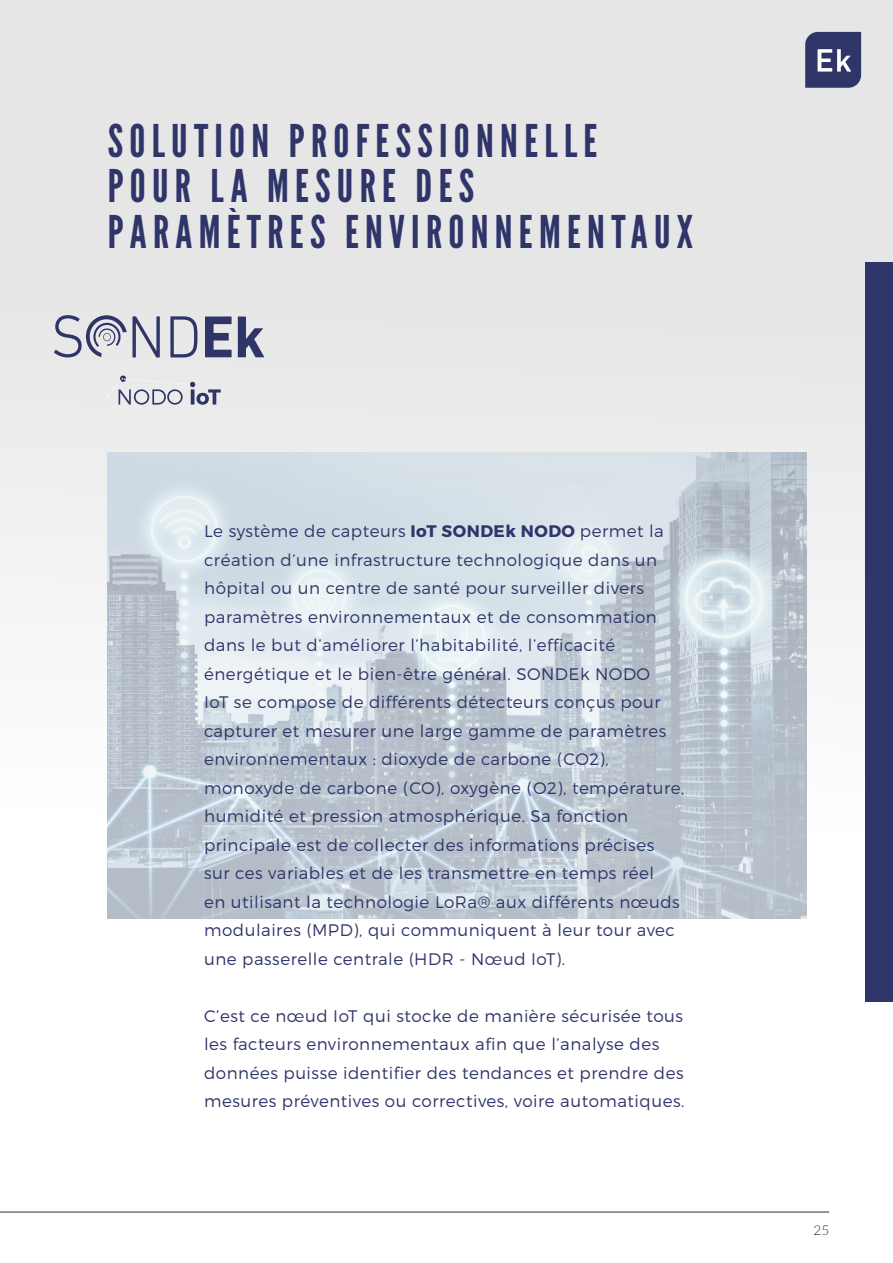
<style>
.page{position:relative;width:893px;height:1263px;background:#fff}
.page>*{position:absolute;margin:0;border:0;box-sizing:border-box;transform-origin:0 0}
.t1{font:45px/45.5px "League Gothic";letter-spacing:.14em;color:#2f3569}
.t2{font:300 16.65px/28.5px "Montserrat";letter-spacing:.03em;color:#2f3569}
.t3{font:300 13.5px "Lato";color:#312e29}
.s1{font-weight:700}
</style>
<div class="page">
<div style="left:0;top:0;width:893px;height:880px;background:linear-gradient(to bottom,#e0e0e0,#fefefe)"></div>
<hr style="left:0;top:1212px;width:829px;height:1px;background:#312e29">
<div style="left:865px;top:262px;width:28px;height:739px;background:#2f3569"></div>
<svg style="left:805px;top:32px;width:56px;height:56px;background:#4c507c"></svg>
<svg style="left:133px;top:316px;width:27px;height:41px"></svg>
<svg style="left:170px;top:316px;width:27px;height:41px"></svg>
<svg style="left:205px;top:316px;width:27px;height:41px"></svg>
<svg style="left:238px;top:316px;width:26px;height:41px"></svg>
<svg style="left:54px;top:315px;width:73px;height:42px;background:#b6b8c5"></svg>
<div style="left:120px;top:375px;width:6px;height:7px;background:#303568;border-radius:50%"></div>
<svg style="left:106px;top:378px;width:115px;height:27px;background:#c8c9d2"></svg>
<img style="left:108px;top:452px;width:699px;height:466px">
<h1 class="t1" style="left:108px;top:118px;width:587px">SOLUTION PROFESSIONNELLE<br>POUR LA MESURE DES<br>PARAMÈTRES ENVIRONNEMENTAUX</h1>
<p class="t2" style="left:204px;top:517px;width:482px">Le système de capteurs <span class="s1">IoT SONDEk NODO</span> permet la création d’une infrastructure technologique dans un hôpital ou un centre de santé pour surveiller divers paramètres environnementaux et de consommation dans le but d’améliorer l’habitabilité, l’efficacité énergétique et le bien-être général. SONDEk NODO<br>IoT se compose de différents détecteurs conçus pour capturer et mesurer une large gamme de paramètres environnementaux : dioxyde de carbone (CO2), monoxyde de carbone (CO), oxygène (O2), température, humidité et pression atmosphérique. Sa fonction principale est de collecter des informations précises<br>sur ces variables et de les transmettre en temps réel<br>en utilisant la technologie LoRa® aux différents nœuds modulaires (MPD), qui communiquent à leur tour avec une passerelle centrale (HDR - Nœud IoT).</p>
<p class="t2" style="left:204px;top:1001px;width:482px">C’est ce nœud IoT qui stocke de manière sécurisée tous les facteurs environnementaux afin que l’analyse des données puisse identifier des tendances et prendre des mesures préventives ou correctives, voire automatiques.</p>
<p class="t3" style="left:813px;top:1220px;width:17px">25</p>
</div>
